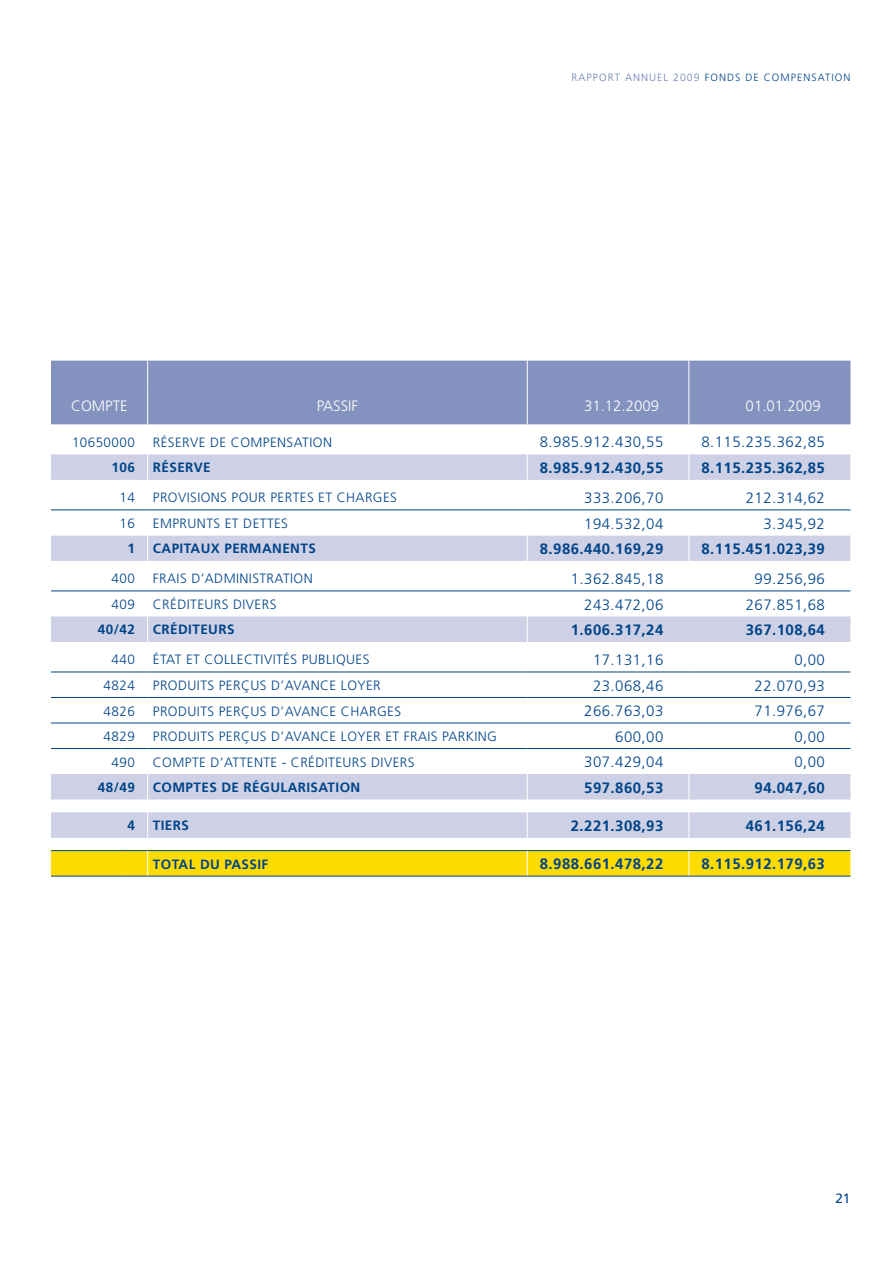
<style>
.page{position:relative;width:893px;height:1263px;background:#fff}
.page>*{position:absolute;margin:0;border:0;box-sizing:border-box;transform-origin:0 0}
.t1{font:300 15px "Frutiger";letter-spacing:.03em;color:#004489}
.t2{font:700 15px "Frutiger";letter-spacing:.03em;color:#004489}
.t3{font:300 15px "Frutiger";color:#fff}
.t4{font:300 13.5px "Frutiger";letter-spacing:.03em;color:#004489}
.t5{font:700 13.5px "Frutiger";letter-spacing:.03em;color:#004489}
.t6{font:13.5px "Frutiger";color:#004489}
.t7{font:300 10.5px "Frutiger";letter-spacing:.1em;color:#004489}
.s1{color:#6b80b2}
</style>
<div class="page">
<div style="left:51px;top:361px;width:799px;height:63px;background:#8392be"></div>
<svg style="left:147px;top:361px;width:1px;height:25px"></svg>
<svg style="left:527px;top:361px;width:1px;height:25px"></svg>
<hr style="left:147px;top:386px;width:1px;height:38px;background:#fff">
<hr style="left:527px;top:386px;width:1px;height:38px;background:#fff">
<svg style="left:688px;top:361px;width:1px;height:25px"></svg>
<hr style="left:688px;top:386px;width:1px;height:38px;background:#fff">
<svg style="left:51px;top:454px;width:799px;height:423px"></svg>
<hr style="left:148px;top:723px;width:379px;height:1px;background:#004489">
<hr style="left:527px;top:723px;width:162px;height:1px;background:#004489">
<hr style="left:689px;top:723px;width:161px;height:1px;background:#004489">
<p class="t7" style="left:572px;top:71px;width:280px"><span class="s1">RAPPORT ANNUEL 2009</span> FONDS DE COMPENSATION</p>
<p class="t3" style="left:71px;top:397px;width:58px">COMPTE</p>
<p class="t3" style="left:317px;top:397px;width:43px">PASSIF</p>
<p class="t3" style="left:584px;top:397px;width:77px">31.12.2009</p>
<p class="t3" style="left:746px;top:397px;width:77px">01.01.2009</p>
<p class="t4" style="left:72px;top:435px;width:64px">10650000</p>
<p class="t4" style="left:153px;top:435px;width:181px">RÉSERVE DE COMPENSATION</p>
<p class="t1" style="left:540px;top:434px;width:125px">8.985.912.430,55</p>
<p class="t1" style="left:701px;top:434px;width:125px">8.115.235.362,85</p>
<p class="t5" style="left:112px;top:460px;width:25px">106</p>
<p class="t5" style="left:153px;top:460px;width:59px">RÉSERVE</p>
<p class="t2" style="left:540px;top:459px;width:125px">8.985.912.430,55</p>
<p class="t2" style="left:701px;top:459px;width:125px">8.115.235.362,85</p>
<p class="t4" style="left:119px;top:490px;width:17px">14</p>
<p class="t4" style="left:153px;top:490px;width:246px">PROVISIONS POUR PERTES ET CHARGES</p>
<p class="t1" style="left:584px;top:489px;width:81px">333.206,70</p>
<p class="t1" style="left:746px;top:489px;width:81px">212.314,62</p>
<p class="t4" style="left:119px;top:516px;width:17px">16</p>
<p class="t4" style="left:153px;top:516px;width:137px">EMPRUNTS ET DETTES</p>
<p class="t1" style="left:584px;top:515px;width:81px">194.532,04</p>
<p class="t1" style="left:763px;top:515px;width:63px">3.345,92</p>
<p class="t5" style="left:127px;top:541px;width:9px">1</p>
<p class="t5" style="left:153px;top:541px;width:164px">CAPITAUX PERMANENTS</p>
<p class="t2" style="left:540px;top:540px;width:125px">8.986.440.169,29</p>
<p class="t2" style="left:701px;top:540px;width:125px">8.115.451.023,39</p>
<p class="t4" style="left:112px;top:571px;width:25px">400</p>
<p class="t4" style="left:153px;top:571px;width:161px">FRAIS D’ADMINISTRATION</p>
<p class="t1" style="left:571px;top:570px;width:94px">1.362.845,18</p>
<p class="t1" style="left:755px;top:570px;width:72px">99.256,96</p>
<p class="t4" style="left:112px;top:597px;width:25px">409</p>
<p class="t4" style="left:153px;top:597px;width:125px">CRÉDITEURS DIVERS</p>
<p class="t1" style="left:584px;top:596px;width:81px">243.472,06</p>
<p class="t1" style="left:746px;top:596px;width:81px">267.851,68</p>
<p class="t5" style="left:98px;top:622px;width:38px">40/42</p>
<p class="t5" style="left:153px;top:622px;width:83px">CRÉDITEURS</p>
<p class="t2" style="left:571px;top:621px;width:94px">1.606.317,24</p>
<p class="t2" style="left:746px;top:621px;width:81px">367.108,64</p>
<p class="t4" style="left:112px;top:652px;width:25px">440</p>
<p class="t4" style="left:153px;top:652px;width:218px">ÉTAT ET COLLECTIVITÉS PUBLIQUES</p>
<p class="t1" style="left:593px;top:651px;width:72px">17.131,16</p>
<p class="t1" style="left:794px;top:651px;width:32px">0,00</p>
<p class="t4" style="left:104px;top:678px;width:33px">4824</p>
<p class="t4" style="left:153px;top:678px;width:229px">PRODUITS PERÇUS D’AVANCE LOYER</p>
<p class="t1" style="left:593px;top:677px;width:72px">23.068,46</p>
<p class="t1" style="left:755px;top:677px;width:72px">22.070,93</p>
<p class="t4" style="left:104px;top:703px;width:33px">4826</p>
<p class="t4" style="left:153px;top:703px;width:250px">PRODUITS PERÇUS D’AVANCE CHARGES</p>
<p class="t1" style="left:584px;top:702px;width:81px">266.763,03</p>
<p class="t1" style="left:755px;top:702px;width:72px">71.976,67</p>
<p class="t4" style="left:104px;top:729px;width:33px">4829</p>
<p class="t4" style="left:153px;top:729px;width:346px">PRODUITS PERÇUS D’AVANCE LOYER ET FRAIS PARKING</p>
<p class="t1" style="left:615px;top:728px;width:50px">600,00</p>
<p class="t1" style="left:794px;top:728px;width:32px">0,00</p>
<p class="t4" style="left:112px;top:754px;width:25px">490</p>
<p class="t4" style="left:153px;top:754px;width:263px">COMPTE D’ATTENTE - CRÉDITEURS DIVERS</p>
<p class="t1" style="left:584px;top:754px;width:81px">307.429,04</p>
<p class="t1" style="left:794px;top:754px;width:32px">0,00</p>
<p class="t5" style="left:98px;top:779px;width:38px">48/49</p>
<p class="t5" style="left:153px;top:779px;width:209px">COMPTES DE RÉGULARISATION</p>
<p class="t2" style="left:584px;top:779px;width:81px">597.860,53</p>
<p class="t2" style="left:755px;top:779px;width:72px">94.047,60</p>
<p class="t5" style="left:127px;top:818px;width:9px">4</p>
<p class="t5" style="left:153px;top:818px;width:38px">TIERS</p>
<p class="t2" style="left:571px;top:817px;width:94px">2.221.308,93</p>
<p class="t2" style="left:746px;top:817px;width:81px">461.156,24</p>
<p class="t5" style="left:153px;top:856px;width:117px">TOTAL DU PASSIF</p>
<p class="t2" style="left:540px;top:855px;width:125px">8.988.661.478,22</p>
<p class="t2" style="left:701px;top:855px;width:125px">8.115.912.179,63</p>
<p class="t6" style="left:835px;top:1190px;width:17px">21</p>
</div>
